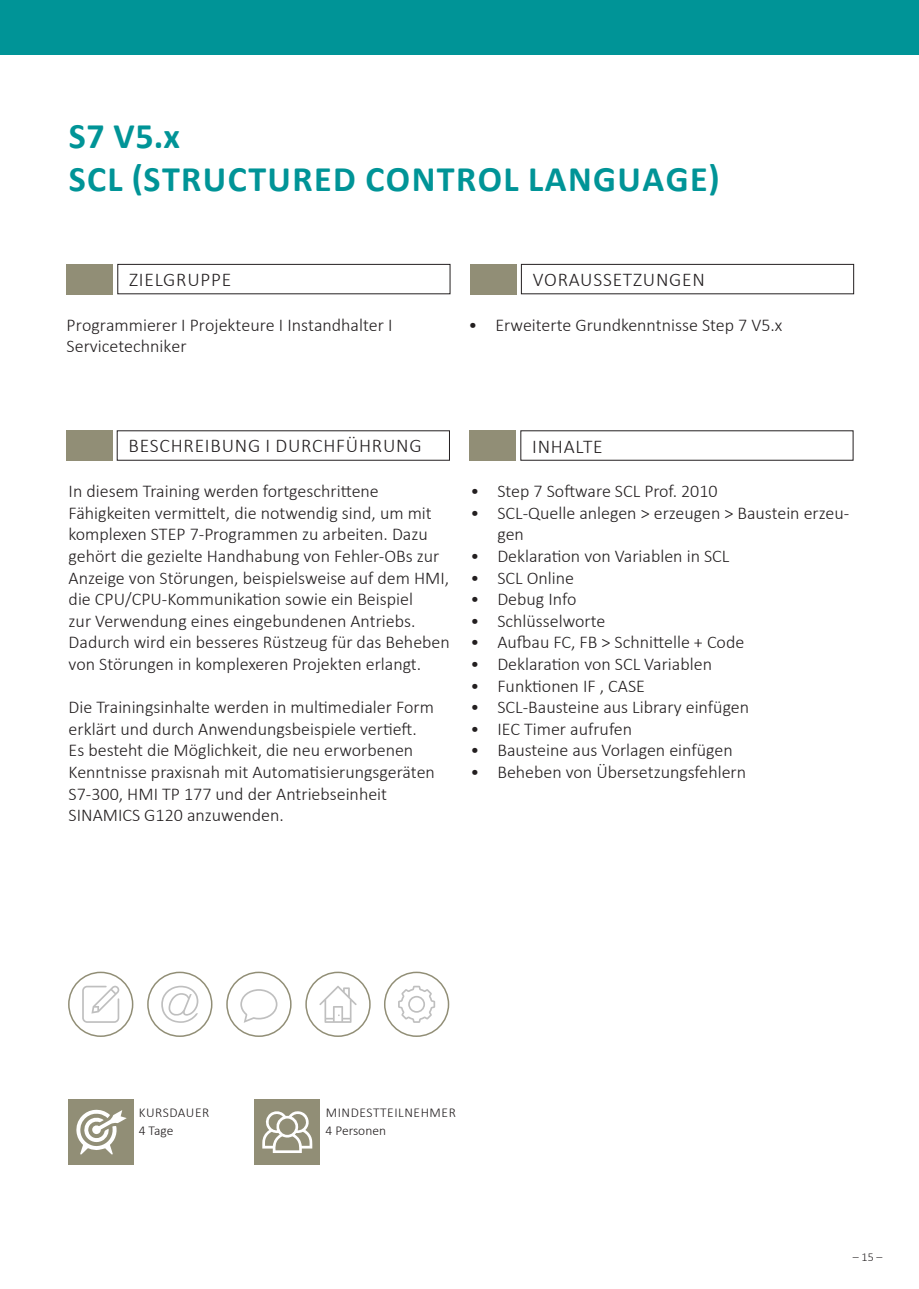
<style>
.page{position:relative;width:919px;height:1289px;background:#fff}
.page>*{position:absolute;margin:0;border:0;box-sizing:border-box;transform-origin:0 0}
.Bezeichnung_Schulung{font:700 36px "Calibri";letter-spacing:.04em;color:#009497}
.t1{font:300 19.5px "Calibri";letter-spacing:.04em;color:#231f20}
.Fließtext{font:300 18px/21.6px "Calibri";color:#231f20}
.Inhalt_1{font:300 18px/21.6px "Calibri";color:#231f20}
.t2{font:300 13.5px "Calibri";letter-spacing:.04em;color:#231f20}
.t3{font:300 13.5px "Calibri";color:#231f20}
.t4{font:300 12px "Calibri";color:#231f20}
</style>
<div class="page">
<div style="left:0;top:0;width:918px;height:54px;background:#009497"></div>
<div style="left:67px;top:264px;width:46px;height:30px;background:#918e76"></div>
<div style="left:117px;top:264px;width:333px;height:30px;border:1px solid #231f20"></div>
<div style="left:470px;top:264px;width:46px;height:30px;background:#918e76"></div>
<div style="left:521px;top:264px;width:333px;height:30px;border:1px solid #231f20"></div>
<div style="left:66px;top:430px;width:47px;height:30px;background:#918e76"></div>
<div style="left:469px;top:430px;width:47px;height:30px;background:#918e76"></div>
<svg style="left:398px;top:985px;width:37px;height:37px"></svg>
<svg style="left:161px;top:985px;width:37px;height:37px"></svg>
<svg style="left:240px;top:989px;width:37px;height:33px"></svg>
<svg style="left:319px;top:986px;width:37px;height:36px"></svg>
<div style="left:68px;top:971px;width:65px;height:65px;border:2px solid #918e76;border-radius:50%"></div>
<svg style="left:82px;top:985px;width:37px;height:37px"></svg>
<div style="left:147px;top:971px;width:65px;height:65px;border:2px solid #918e76;border-radius:50%"></div>
<div style="left:226px;top:971px;width:65px;height:65px;border:2px solid #918e76;border-radius:50%"></div>
<div style="left:305px;top:971px;width:65px;height:65px;border:2px solid #918e76;border-radius:50%"></div>
<div style="left:384px;top:971px;width:65px;height:65px;border:2px solid #918e76;border-radius:50%"></div>
<div style="left:68px;top:1099px;width:65px;height:65px;background:#918e76"></div>
<svg style="left:76px;top:1109px;width:51px;height:45px"></svg>
<div style="left:255px;top:1099px;width:65px;height:65px;background:#918e76"></div>
<svg style="left:262px;top:1111px;width:50px;height:41px"></svg>
<p class="Bezeichnung_Schulung" style="left:69px;top:110px;width:113px">S7 V5.x</p>
<p class="Bezeichnung_Schulung" style="left:69px;top:153px;width:652px">SCL (STRUCTURED CONTROL LANGUAGE)</p>
<p class="t1" style="left:129px;top:267px;width:104px">ZIELGRUPPE</p>
<p class="t1" style="left:532px;top:267px;width:174px">VORAUSSETZUNGEN</p>
<p class="Inhalt_1" style="left:67px;top:313px;width:327px">Programmierer I Projekteure I Instandhalter I<br>Servicetechniker</p>
<p class="Fließtext" style="left:468px;top:313px;width:315px">• Erweiterte Grundkenntnisse Step 7 V5.x</p>
<p class="t1" style="left:129px;top:433px;width:294px">BESCHREIBUNG I DURCHFÜHRUNG</p>
<p class="t1" style="left:532px;top:434px;width:72px">INHALTE</p>
<p class="Fließtext" style="left:69px;top:480px;width:382px">In diesem Training werden fortgeschrittene Fähigkeiten vermittelt, die notwendig sind, um mit komplexen STEP 7-Programmen zu arbeiten. Dazu gehört die gezielte Handhabung von Fehler-OBs zur Anzeige von Störungen, beispielsweise auf dem HMI, die CPU/CPU-Kommunikation sowie ein Beispiel<br>zur Verwendung eines eingebundenen Antriebs.<br>Dadurch wird ein besseres Rüstzeug für das Beheben von Störungen in komplexeren Projekten erlangt.</p>
<p class="Fließtext" style="left:69px;top:696px;width:368px">Die Trainingsinhalte werden in multimedialer Form erklärt und durch Anwendungsbeispiele vertieft.<br>Es besteht die Möglichkeit, die neu erworbenen Kenntnisse praxisnah mit Automatisierungsgeräten S7-300, HMI TP 177 und der Antriebseinheit SINAMICS G120 anzuwenden.</p>
<p class="Fließtext" style="left:470px;top:480px;width:249px">• Step 7 Software SCL Prof. 2010</p>
<p class="Fließtext" style="left:497px;top:501px;width:353px;text-indent:-27px">• SCL-Quelle anlegen &gt; erzeugen &gt; Baustein erzeu&shy;gen</p>
<p class="Fließtext" style="left:470px;top:545px;width:260px">• Deklaration von Variablen in SCL</p>
<p class="Fließtext" style="left:470px;top:566px;width:105px">• SCL Online</p>
<p class="Fließtext" style="left:470px;top:588px;width:108px">• Debug Info</p>
<p class="Fließtext" style="left:470px;top:609px;width:136px">• Schlüsselworte</p>
<p class="Fließtext" style="left:470px;top:631px;width:275px">• Aufbau FC, FB &gt; Schnittelle + Code</p>
<p class="Fließtext" style="left:470px;top:653px;width:243px">• Deklaration von SCL Variablen</p>
<p class="Fließtext" style="left:470px;top:674px;width:176px">• Funktionen IF , CASE</p>
<p class="Fließtext" style="left:470px;top:696px;width:280px">• SCL-Bausteine aus Library einfügen</p>
<p class="Fließtext" style="left:470px;top:717px;width:163px">• IEC Timer aufrufen</p>
<p class="Fließtext" style="left:470px;top:739px;width:264px">• Bausteine aus Vorlagen einfügen</p>
<p class="Fließtext" style="left:470px;top:761px;width:277px">• Beheben von Übersetzungsfehlern</p>
<p class="t2" style="left:139px;top:1103px;width:72px">KURSDAUER</p>
<p class="t2" style="left:139px;top:1121px;width:36px">4 Tage</p>
<p class="t2" style="left:326px;top:1103px;width:132px">MINDESTTEILNEHMER</p>
<p class="t3" style="left:325px;top:1121px;width:62px">4 Personen</p>
<p class="t4" style="left:852px;top:1249px;width:31px">– 15 –</p>
</div>
